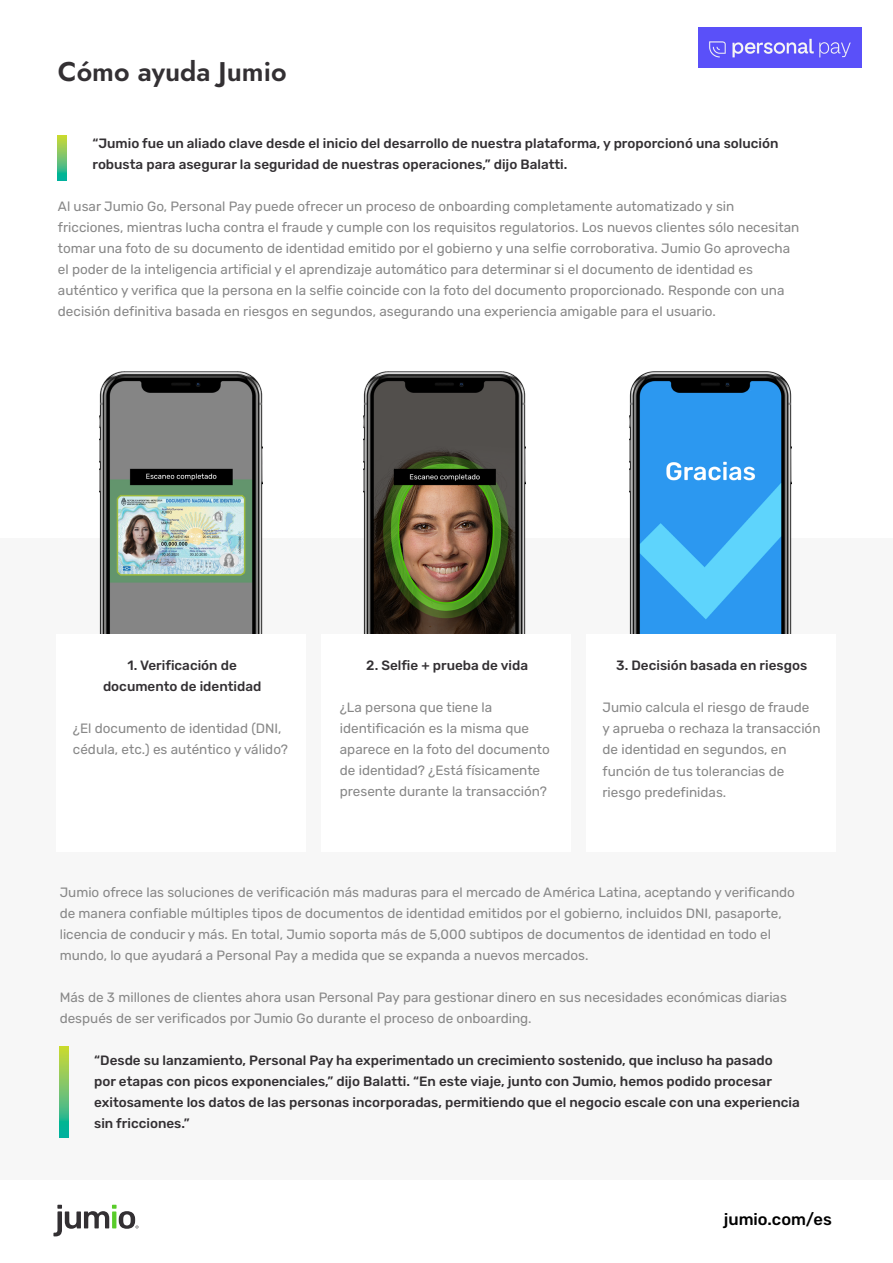
<style>
.page{position:relative;width:893px;height:1263px;background:#fff}
.page>*{position:absolute;margin:0;border:0;box-sizing:border-box;transform-origin:0 0}
.t1{font:27px "Jost";color:#333033}
.t2{font:500 16.5px "Rubik";color:#000}
.t3{font:13.5px/21px "Rubik";color:#888}
.t4{font:500 13.5px/21px "Rubik";color:#333033}
</style>
<div class="page">
<div style="left:0;top:538px;width:893px;height:642px;background:#f7f7f7"></div>
<svg style="left:53px;top:1205px;width:86px;height:31px"></svg>
<svg style="left:58px;top:135px;width:9px;height:46px"></svg>
<img style="left:698px;top:27px;width:163px;height:40px">
<img style="left:100px;top:372px;width:162px;height:262px">
<img style="left:363px;top:372px;width:163px;height:262px">
<img style="left:629px;top:372px;width:163px;height:262px">
<div style="left:321px;top:634px;width:250px;height:218px;background:#fff"></div>
<div style="left:586px;top:634px;width:250px;height:218px;background:#fff"></div>
<div style="left:56px;top:634px;width:250px;height:218px;background:#fff"></div>
<svg style="left:59px;top:1046px;width:9px;height:92px"></svg>
<h1 class="t1" style="left:58px;top:53px;width:230px">Cómo ayuda Jumio</h1>
<p class="t4" style="left:92px;top:134px;width:688px">“Jumio fue un aliado clave desde el inicio del desarrollo de nuestra plataforma, y proporcionó una solución robusta para asegurar la seguridad de nuestras operaciones,” dijo Balatti.</p>
<p class="t3" style="left:58px;top:196px;width:743px">Al usar Jumio Go, Personal Pay puede ofrecer un proceso de onboarding completamente automatizado y sin fricciones, mientras lucha contra el fraude y cumple con los requisitos regulatorios. Los nuevos clientes sólo necesitan tomar una foto de su documento de identidad emitido por el gobierno y una selfie corroborativa. Jumio Go aprovecha el poder de la inteligencia artificial y el aprendizaje automático para determinar si el documento de identidad es auténtico y verifica que la persona en la selfie coincide con la foto del documento proporcionado. Responde con una decisión definitiva basada en riesgos en segundos, asegurando una experiencia amigable para el usuario.</p>
<p class="t4" style="left:103px;top:656px;width:160px;text-align:center">1. Verificación de documento de identidad</p>
<p class="t3" style="left:73px;top:719px;width:217px">¿El documento de identidad (DNI, cédula, etc.) es auténtico y válido?</p>
<p class="t4" style="left:366px;top:656px;width:163px">2. Selfie + prueba de vida</p>
<p class="t3" style="left:340px;top:698px;width:211px">¿La persona que tiene la identificación es la misma que aparece en la foto del documento de identidad? ¿Está físicamente presente durante la transacción?</p>
<p class="t4" style="left:616px;top:656px;width:192px">3. Decisión basada en riesgos</p>
<p class="t3" style="left:602px;top:698px;width:220px">Jumio calcula el riesgo de fraude<br>y aprueba o rechaza la transacción de identidad en segundos, en función de tus tolerancias de riesgo predefinidas.</p>
<p class="t3" style="left:60px;top:882px;width:737px">Jumio ofrece las soluciones de verificación más maduras para el mercado de América Latina, aceptando y verificando de manera confiable múltiples tipos de documentos de identidad emitidos por el gobierno, incluidos DNI, pasaporte, licencia de conducir y más. En total, Jumio soporta más de 5,000 subtipos de documentos de identidad en todo el mundo, lo que ayudará a Personal Pay a medida que se expanda a nuevos mercados.</p>
<p class="t3" style="left:60px;top:987px;width:729px">Más de 3 millones de clientes ahora usan Personal Pay para gestionar dinero en sus necesidades económicas diarias después de ser verificados por Jumio Go durante el proceso de onboarding.</p>
<p class="t4" style="left:94px;top:1050px;width:707px">“Desde su lanzamiento, Personal Pay ha experimentado un crecimiento sostenido, que incluso ha pasado<br>por etapas con picos exponenciales,” dijo Balatti. “En este viaje, junto con Jumio, hemos podido procesar exitosamente los datos de las personas incorporadas, permitiendo que el negocio escale con una experiencia sin fricciones.”</p>
<p class="t2" style="left:724px;top:1207px;width:109px">jumio.com/es</p>
</div>
